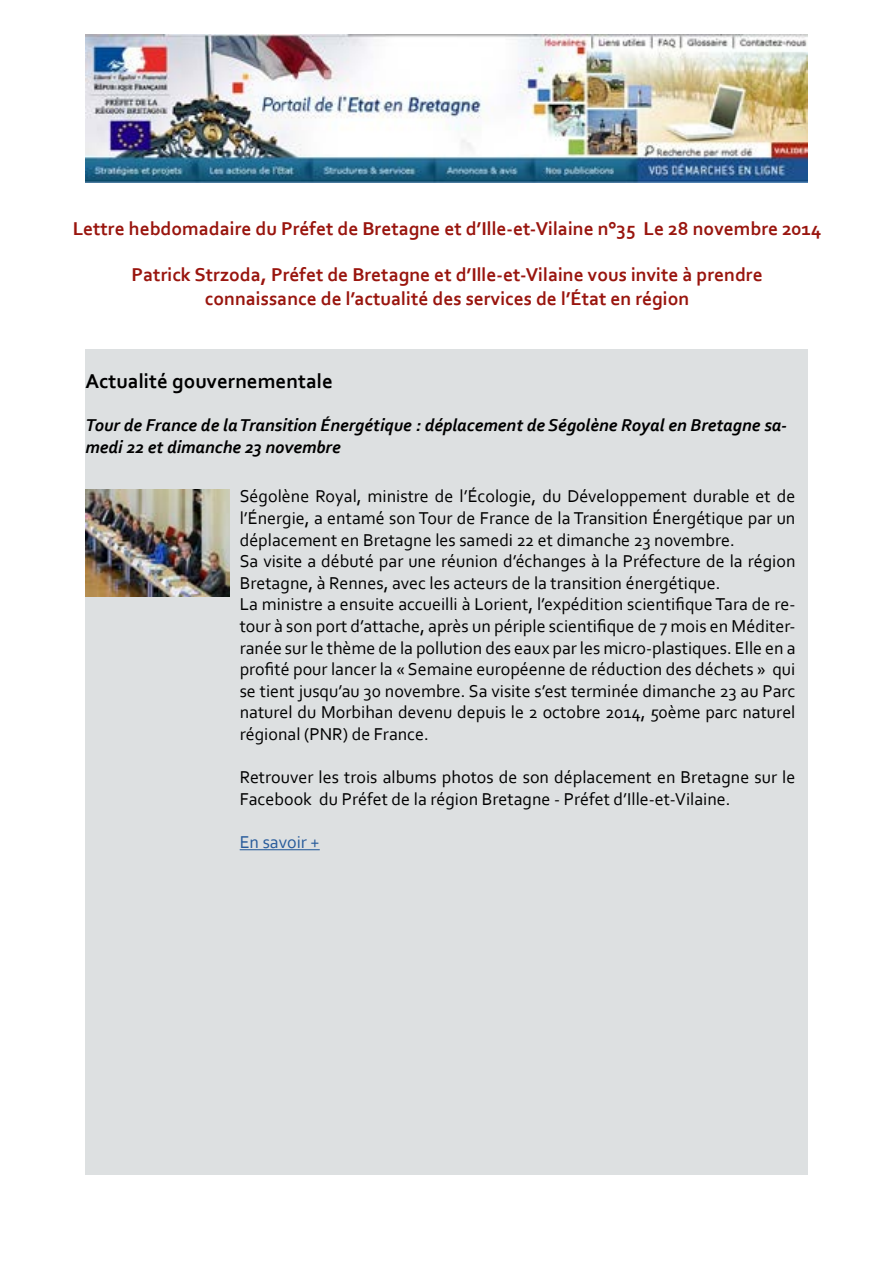
<style>
.page{position:relative;width:893px;height:1263px;background:#fff}
.page>*{position:absolute;margin:0;border:0;box-sizing:border-box;transform-origin:0 0}
.t1{font:700 21px "Corbel";color:#000}
.t2{font:700 19.5px/23.4px "Corbel";color:#99150e;text-align:center}
.t3{font:18px/21.6px "Corbel";color:#000}
.t4{font:italic 700 18px/21.6px "Corbel";color:#000}
.t5{font:18px "Corbel";color:#275b9b}
</style>
<div class="page">
<div style="left:85px;top:349px;width:723px;height:153px;background:#dde0e1"></div>
<div style="left:85px;top:372px;width:723px;height:802px;background:#dde0e1"></div>
<img style="left:85px;top:35px;width:723px;height:148px">
<hr style="left:240px;top:849px;width:80px;height:1px;background:#275b9b">
<img style="left:85px;top:489px;width:145px;height:107px">
<p class="t2" style="left:73px;top:216px;width:750px">Lettre hebdomadaire du Préfet de Bretagne et d’Ille-et-Vilaine n°35 Le 28 novembre 2014</p>
<p class="t2" style="left:132px;top:263px;width:633px">Patrick Strzoda, Préfet de Bretagne et d’Ille-et-Vilaine vous invite à prendre connaissance de l’actualité des services de l’État en région</p>
<p class="t1" style="left:85px;top:368px;width:249px">Actualité gouvernementale</p>
<p class="t4" style="left:85px;top:414px;width:703px">Tour de France de la Transition Énergétique : déplacement de Ségolène Royal en Bretagne sa&shy;medi 22 et dimanche 23 novembre</p>
<p class="t3" style="left:240px;top:485px;width:557px">Ségolène Royal, ministre de l’Écologie, du Développement durable et de l’Énergie, a entamé son Tour de France de la Transition Énergétique par un déplacement en Bretagne les samedi 22 et dimanche 23 novembre.<br>Sa visite a débuté par une réunion d’échanges à la Préfecture de la région Bretagne, à Rennes, avec les acteurs de la transition énergétique.<br>La ministre a ensuite accueilli à Lorient, l’expédition scientifique Tara de re&shy;tour à son port d’attache, après un périple scientifique de 7 mois en Méditer&shy;ranée sur le thème de la pollution des eaux par les micro-plastiques. Elle en a profité pour lancer la « Semaine européenne de réduction des déchets » qui se tient jusqu’au 30 novembre. Sa visite s’est terminée dimanche 23 au Parc naturel du Morbihan devenu depuis le 2 octobre 2014, 50ème parc naturel régional (PNR) de France.</p>
<p class="t3" style="left:240px;top:766px;width:557px">Retrouver les trois albums photos de son déplacement en Bretagne sur le<br>Facebook du Préfet de la région Bretagne - Préfet d’Ille-et-Vilaine.</p>
<p class="t5" style="left:240px;top:831px;width:82px">En savoir +</p>
</div>
